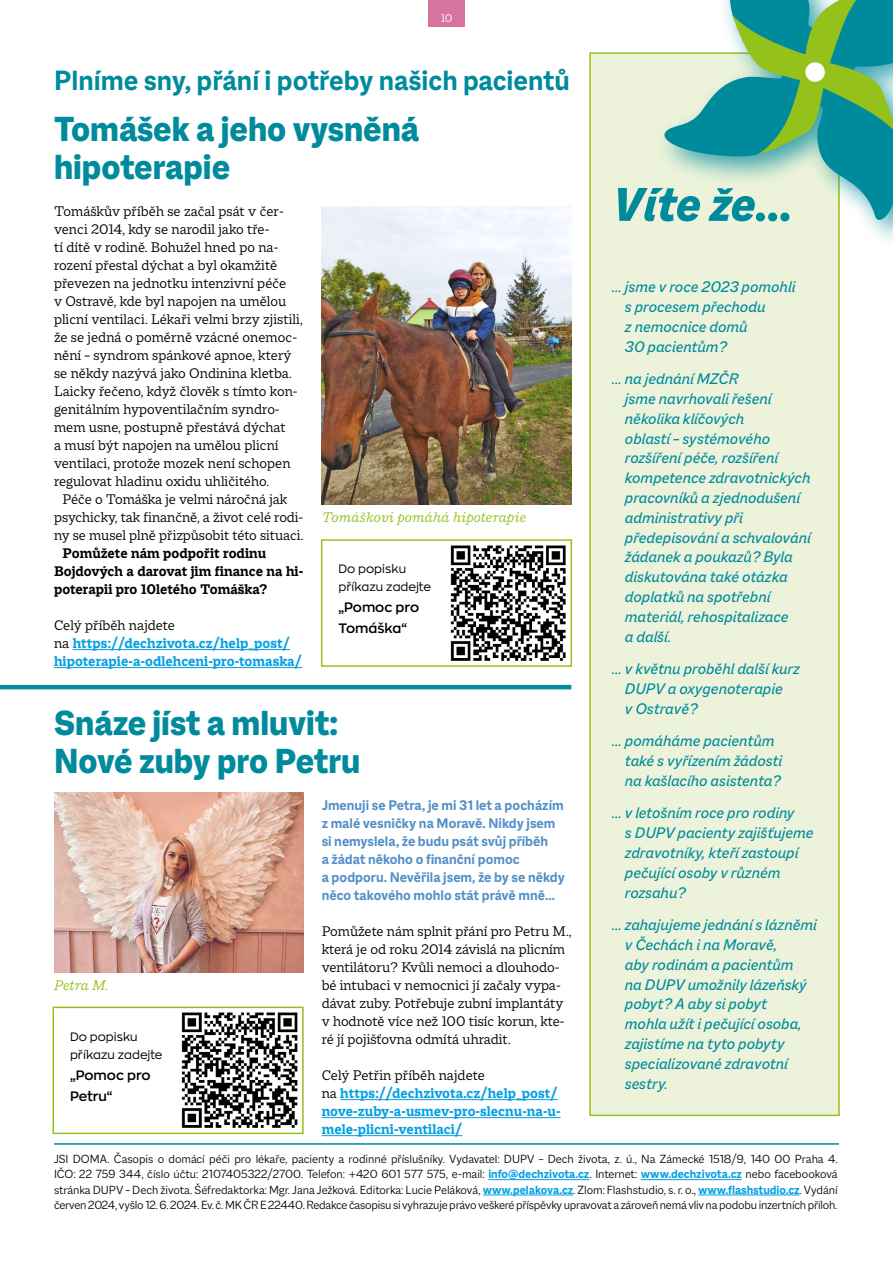
<style>
.page{position:relative;width:893px;height:1263px;background:#fff}
.page>*{position:absolute;margin:0;border:0;box-sizing:border-box;transform-origin:0 0}
.H1e{font:italic 51px "Macklin Sans Variable";letter-spacing:-.01em;color:#008b9d}
.H1c{font:800 37.5px/37.5px "Macklin Sans";color:#008b9d}
.t1{font:700 30px "Macklin Sans";color:#008b9d}
.t2{font:italic 16.5px/19.8px "Macklin Sans";color:#008b9d}
.p_odsazeni{font:15px/18px "Macklin Slab";letter-spacing:-.005em;color:#000}
.t3{font:700 15px/18px "Macklin Slab";color:#009ee3}
.perex{font:700 15px/18px "Macklin Sans";color:#538fc8}
.p_odsazeni-2{font:700 15px/18px "Macklin Slab";color:#000}
.popisek{font:italic 15px "Macklin Slab";color:#94c11c}
.t4{font:600 13.5px/21px "Zona Pro";color:#000}
.t5{font:300 12.75px/15.3px "Macklin Sans";letter-spacing:-.015em;color:#000;text-align:justify}
.t6{font:12px/18px "Zona Pro";color:#000}
.t7{font:12px "Macklin Slab";color:#fff}
.s1{font-weight:400;color:#000}
.s2{font-weight:700;color:#009ee3}
</style>
<div class="page">
<hr style="left:488px;top:1179px;width:101px;height:1px;background:#009ee3">
<hr style="left:641px;top:1179px;width:101px;height:1px;background:#009ee3">
<hr style="left:483px;top:1194px;width:90px;height:1px;background:#009ee3">
<hr style="left:698px;top:1194px;width:102px;height:1px;background:#009ee3">
<hr style="left:54px;top:1143px;width:785px;height:2px;background:#008b9d">
<div style="left:590px;top:53px;width:249px;height:1062px;background:#ecf3da"></div>
<div style="left:589px;top:52px;width:251px;height:1064px;border:2px solid #94c11c"></div>
<div style="left:654px;top:0;width:239px;height:250px;background:#008b9d;opacity:.75"></div>
<svg style="left:659px;top:0;width:234px;height:225px"></svg>
<svg style="left:732px;top:0;width:161px;height:155px;background:#41a47d"></svg>
<div style="left:321px;top:539px;width:251px;height:128px;border:2px solid #94c11c"></div>
<img style="left:450px;top:545px;width:116px;height:116px">
<div style="left:52px;top:1006px;width:252px;height:128px;border:2px solid #94c11c"></div>
<img style="left:181px;top:1012px;width:117px;height:116px">
<img style="left:54px;top:792px;width:250px;height:180px">
<img style="left:322px;top:207px;width:249px;height:297px">
<hr style="left:73px;top:649px;width:217px;height:1px;background:#009ee3">
<hr style="left:54px;top:667px;width:248px;height:1px;background:#009ee3">
<hr style="left:340px;top:1099px;width:218px;height:1px;background:#009ee3">
<hr style="left:322px;top:1117px;width:239px;height:1px;background:#009ee3">
<hr style="left:322px;top:1135px;width:140px;height:1px;background:#009ee3">
<hr style="left:0;top:685px;width:571px;height:4px;background:#008b9d">
<div style="left:428px;top:0;width:37px;height:26px;background:#d6739f"></div>
<p class="t7" style="left:441px;top:11px;width:13px">10</p>
<h1 class="t1" style="left:54px;top:63px;width:517px">Plníme sny, přání i potřeby našich pacientů</h1>
<p class="H1c" style="left:54px;top:110px;width:367px">Tomášek a jeho vysněná hipoterapie</p>
<p class="p_odsazeni" style="left:54px;top:202px;width:250px">Tomáškův příběh se začal psát v čer&shy;venci 2014, kdy se narodil jako tře-<br>tí dítě v rodině. Bohužel hned po na&shy;rození přestal dýchat a byl okamžitě převezen na jednotku intenzivní péče<br>v Ostravě, kde byl napojen na umělou plicní ventilaci. Lékaři velmi brzy zjistili, že se jedná o poměrně vzácné onemoc&shy;nění – syndrom spánkové apnoe, který se někdy nazývá jako Ondinina kletba.<br>Laicky řečeno, když člověk s tímto kon&shy;genitálním hypoventilačním syndro&shy;mem usne, postupně přestává dýchat<br>a musí být napojen na umělou plicní ventilaci, protože mozek není schopen regulovat hladinu oxidu uhličitého.</p>
<p class="p_odsazeni" style="left:54px;top:490px;width:251px;text-align:center">Péče o Tomáška je velmi náročná jak psychicky, tak finančně, a život celé rodi&shy;ny se musel plně přizpůsobit této situaci.</p>
<p class="p_odsazeni-2" style="left:54px;top:544px;width:251px;text-indent:9px">Pomůžete nám podpořit rodinu<br>Bojdových a darovat jim finance na hi&shy;poterapii pro 10letého Tomáška?</p>
<p class="t3" style="left:54px;top:616px;width:250px"><span class="s1">Celý příběh najdete<br>na</span> https://dechzivota.cz/help_post/ hipoterapie-a-odlehceni-pro-tomaska/</p>
<p class="popisek" style="left:322px;top:509px;width:206px">Tomáškovi pomáhá hipoterapie</p>
<p class="t6" style="left:338px;top:560px;width:94px">Do popisku příkazu zadejte</p>
<p class="t4" style="left:338px;top:597px;width:82px">„Pomoc pro<br>Tomáška“</p>
<p class="H1c" style="left:54px;top:704px;width:308px">Snáze jíst a mluvit:<br>Nové zuby pro Petru</p>
<p class="popisek" style="left:54px;top:977px;width:56px">Petra M.</p>
<p class="t6" style="left:70px;top:1027px;width:94px">Do popisku příkazu zadejte</p>
<p class="t4" style="left:70px;top:1064px;width:82px">„Pomoc pro<br>Petru“</p>
<p class="perex" style="left:322px;top:796px;width:245px">Jmenuji se Petra, je mi 31 let a pocházím z malé vesničky na Moravě. Nikdy jsem si nemyslela, že budu psát svůj příběh<br>a žádat někoho o finanční pomoc<br>a podporu. Nevěřila jsem, že by se někdy něco takového mohlo stát právě mně…</p>
<p class="p_odsazeni" style="left:322px;top:922px;width:251px">Pomůžete nám splnit přání pro Petru M., která je od roku 2014 závislá na plicním ventilátoru? Kvůli nemoci a dlouhodo&shy;bé intubaci v nemocnici jí začaly vypa&shy;dávat zuby. Potřebuje zubní implantáty v hodnotě více než 100 tisíc korun, kte&shy;ré jí pojišťovna odmítá uhradit.</p>
<p class="t3" style="left:322px;top:1066px;width:240px"><span class="s1">Celý Petřin příběh najdete<br>na</span> https://dechzivota.cz/help_post/ nove-zuby-a-usmev-pro-slecnu-na-u&shy;mele-plicni-ventilaci/</p>
<p class="H1e" style="left:612px;top:174px;width:183px">Víte že…</p>
<p class="t2" style="left:625px;top:277px;width:172px;text-indent:-13px">… jsme v roce 2023 pomohli s procesem přechodu<br>z nemocnice domů<br>30 pacientům?</p>
<p class="t2" style="left:625px;top:369px;width:187px;text-indent:-13px">… na jednání MZČR<br>jsme navrhovali řešení několika klíčových<br>oblastí – systémového rozšíření péče, rozšíření kompetence zdravotnických pracovníků a zjednodušení administrativy při předepisování a schvalování žádanek a poukazů? Byla diskutována také otázka doplatků na spotřební materiál, rehospitalizace<br>a další.</p>
<p class="t2" style="left:625px;top:659px;width:177px;text-indent:-13px">… v květnu proběhl další kurz<br>DUPV a oxygenoterapie<br>v Ostravě?</p>
<p class="t2" style="left:625px;top:731px;width:159px;text-indent:-13px">… pomáháme pacientům také s vyřízením žádosti na kašlacího asistenta?</p>
<p class="t2" style="left:625px;top:803px;width:190px;text-indent:-13px">… v letošním roce pro rodiny<br>s DUPV pacienty zajišťujeme zdravotníky, kteří zastoupí pečující osoby v různém rozsahu?</p>
<p class="t2" style="left:625px;top:915px;width:194px;text-indent:-13px">… zahajujeme jednání s lázněmi v Čechách i na Moravě,<br>aby rodinám a pacientům<br>na DUPV umožnily lázeňský pobyt? A aby si pobyt<br>mohla užít i pečující osoba, zajistíme na tyto pobyty specializované zdravotní sestry.</p>
<p class="t5" style="left:54px;top:1151px;width:785px">JSI DOMA. Časopis o domácí péči pro lékaře, pacienty a rodinné příslušníky. Vydavatel: DUPV – Dech života, z. ú., Na Zámecké 1518/9, 140 00 Praha 4.<br>IČO: 22 759 344, číslo účtu: 2107405322/2700. Telefon: +420 601 577 575, e-mail: <span class="s2">info@dechzivota.cz</span>. Internet: <span class="s2">www.dechzivota.cz</span> nebo facebooková stránka DUPV – Dech života. Šéfredaktorka: Mgr. Jana Ježková. Editorka: Lucie Peláková, <span class="s2">www.pelakova.cz</span>. Zlom: Flashstudio, s. r. o., <span class="s2">www.flashstudio.cz</span>. Vydání červen 2024, vyšlo 12. 6. 2024. Ev. č. MK ČR E 22440. Redakce časopisu si vyhrazuje právo veškeré příspěvky upravovat a zároveň nemá vliv na podobu inzertních příloh.</p>
</div>
